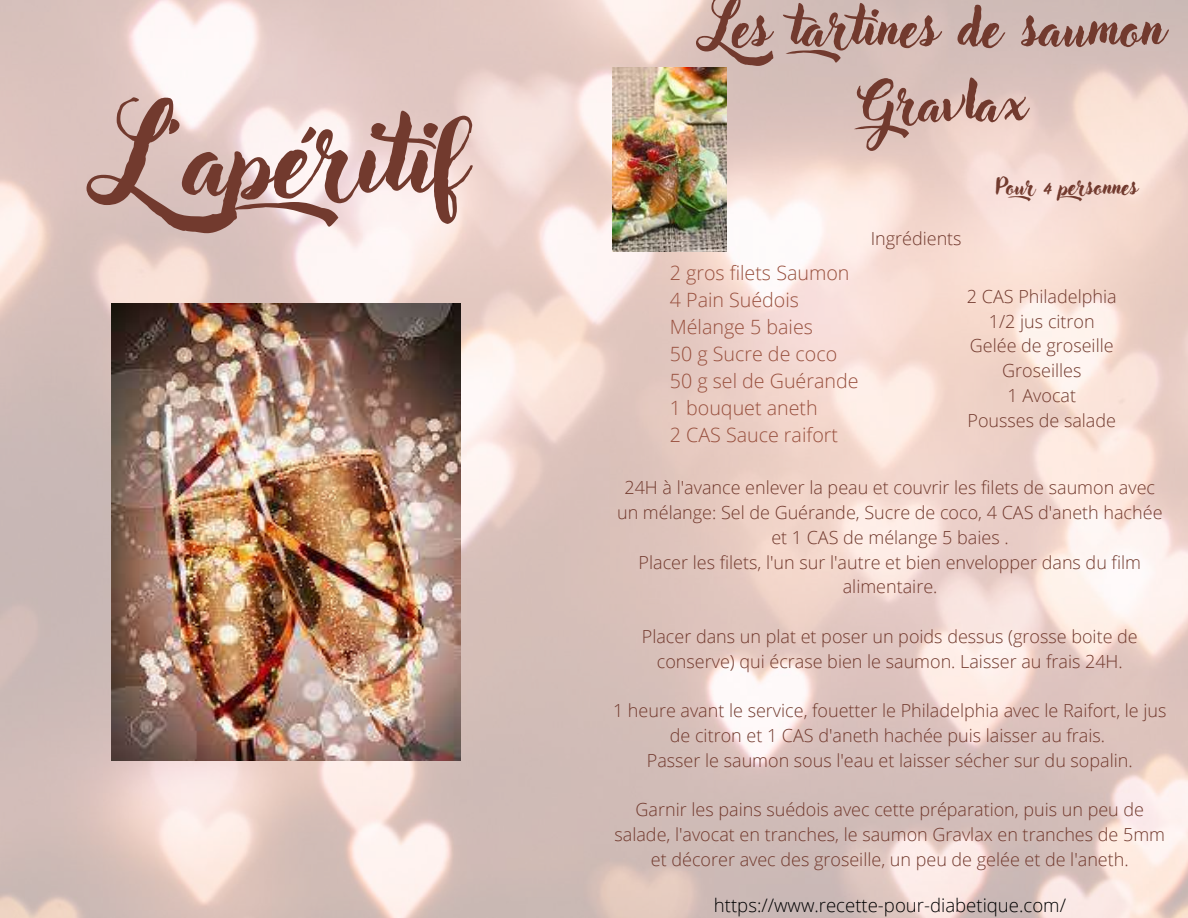
<style>
.page{position:relative;width:1188px;height:918px;background:#fff}
.page>*{position:absolute;margin:0;border:0;box-sizing:border-box;transform-origin:0 0}
.t1{font:105px "Adlery Pro Swash";color:#723a2e}
.t2{font:54px/75.3px "Adlery Pro Swash";color:#723a2e;text-align:center}
.t3{font:22.5px "Adlery Pro Swash";color:#723a2e}
.t4{font:300 19.65px/27px "Open Sans";color:#99513f}
.t5{font:300 18.6px "Open Sans";color:#000}
.t6{font:300 18px/24.8px "Open Sans";color:#723a2e;text-align:center}
</style>
<div class="page">
<img style="left:0;top:0;width:1188px;height:918px">
<img style="left:111px;top:303px;width:349px;height:457px">
<img style="left:613px;top:67px;width:113px;height:185px">
<h1 class="t1" style="left:107px;top:109px;width:359px">L'apéritif</h1>
<h2 class="t2" style="left:707px;top:-1px;width:459px">Les tartines de saumon<br>Gravlax</h2>
<p class="t3" style="left:995px;top:176px;width:144px">Pour4 personnes</p>
<p class="t6" style="left:871px;top:226px;width:93px">Ingrédients</p>
<p class="t4" style="left:670px;top:259px;width:190px">2 gros filets Saumon<br>4 Pain Suédois<br>Mélange 5 baies<br>50 g Sucre de coco<br>50 g sel de Guérande<br>1 bouquet aneth<br>2 CAS Sauce raifort</p>
<p class="t6" style="left:617px;top:475px;width:547px">24H à l'avance enlever la peau et couvrir les filets de saumon avec un mélange: Sel de Guérande, Sucre de coco, 4 CAS d'aneth hachée et 1 CAS de mélange 5 baies .<br>Placer les filets, l'un sur l'autre et bien envelopper dans du film alimentaire.</p>
<p class="t6" style="left:642px;top:623px;width:497px">Placer dans un plat et poser un poids dessus (grosse boite de conserve) qui écrase bien le saumon. Laisser au frais 24H.</p>
<p class="t6" style="left:613px;top:698px;width:555px">1 heure avant le service, fouetter le Philadelphia avec le Raifort, le jus de citron et 1 CAS d'aneth hachée puis laisser au frais.<br>Passer le saumon sous l'eau et laisser sécher sur du sopalin.</p>
<p class="t6" style="left:614px;top:797px;width:552px">Garnir les pains suédois avec cette préparation, puis un peu de salade, l'avocat en tranches, le saumon Gravlax en tranches de 5mm et décorer avec des groseille, un peu de gelée et de l'aneth.</p>
<p class="t6" style="left:967px;top:283px;width:151px">2 CAS Philadelphia<br>1/2 jus citron<br>Gelée de groseille<br>Groseilles<br>1 Avocat<br>Pousses de salade</p>
<p class="t5" style="left:714px;top:892px;width:354px">https://www.recette-pour-diabetique.com/</p>
</div>
